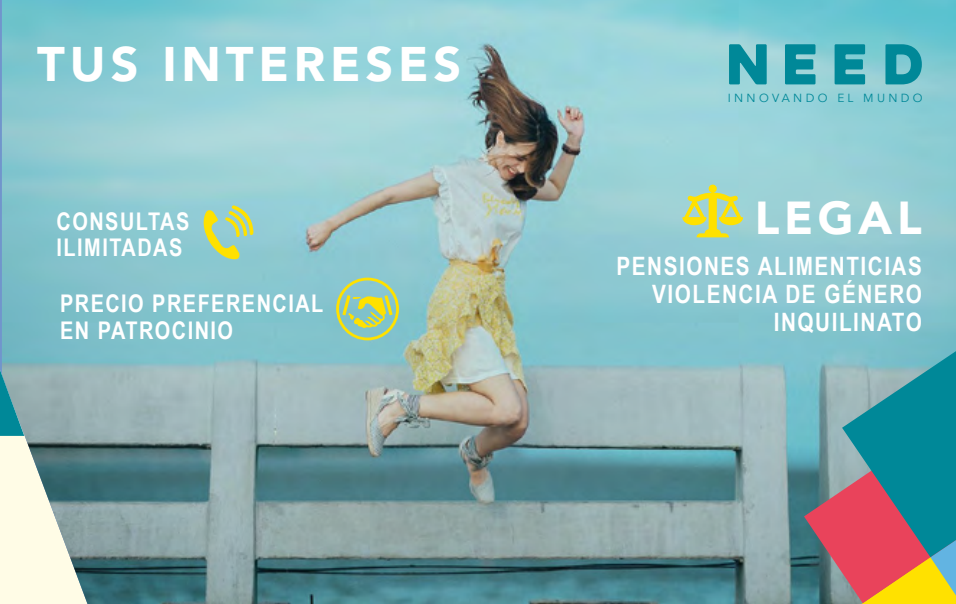
<style>
.page{position:relative;width:956px;height:604px;background:#fff}
.page>*{position:absolute;margin:0;border:0;box-sizing:border-box;transform-origin:0 0}
.t1{font:900 48.4px "Avenir";letter-spacing:.1em;color:#fff}
.t2{font:900 46px "Avenir";letter-spacing:.1em;color:#fff}
.t3{font:700 25.2px/28px "Arial Narrow";letter-spacing:.06em;color:#fff;text-align:right}
.t4{font:700 24.4px/26.4px "Arial Narrow";letter-spacing:.06em;color:#fff}
.t5{font:11.6px "Avenir";letter-spacing:.28em;color:#008898}
</style>
<div class="page">
<img style="left:2px;top:0;width:954px;height:603px">
<svg style="left:804px;top:413px;width:152px;height:189px;background:#a6866b"></svg>
<svg style="left:842px;top:351px;width:114px;height:205px;background:#518595"></svg>
<hr style="left:0;top:0;width:2px;height:386px;background:#62b4e2">
<svg style="left:0;top:256px;width:24px;height:179px;background:#65abb8"></svg>
<svg style="left:682px;top:184px;width:61px;height:53px;background:#c3d77f"></svg>
<svg style="left:203px;top:205px;width:51px;height:54px;background:#b3d18f"></svg>
<svg style="left:336px;top:277px;width:63px;height:63px;background:#a7cc91"></svg>
<svg style="left:729px;top:44px;width:38px;height:40px;background:#289ba8"></svg>
<svg style="left:785px;top:44px;width:30px;height:40px"></svg>
<svg style="left:834px;top:44px;width:31px;height:40px"></svg>
<svg style="left:885px;top:44px;width:37px;height:40px"></svg>
<h1 class="t1" style="left:37px;top:23px;width:425px">TUS INTERESES</h1>
<p class="t4" style="left:57px;top:207px;width:134px">CONSULTAS<br>ILIMITADAS</p>
<p class="t4" style="left:60px;top:289px;width:265px">PRECIO PREFERENCIAL<br>EN PATROCINIO</p>
<p class="t5" style="left:728px;top:91px;width:196px">INNOVANDO EL MUNDO</p>
<h2 class="t2" style="left:755px;top:178px;width:168px">LEGAL</h2>
<p class="t3" style="left:616px;top:250px;width:307px">PENSIONES ALIMENTICIAS<br>VIOLENCIA DE GÉNERO<br>INQUILINATO</p>
</div>
